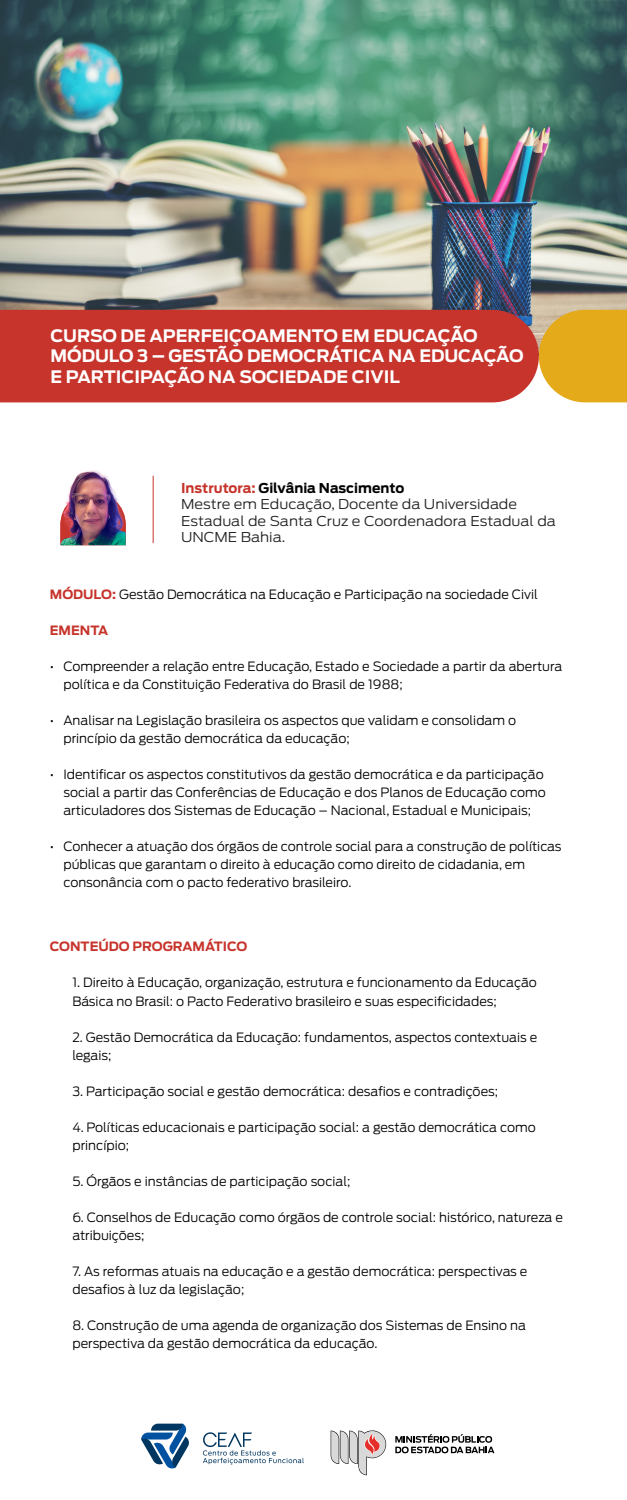
<style>
.page{position:relative;width:627px;height:1500px;background:#fff}
.page>*{position:absolute;margin:0;border:0;box-sizing:border-box;transform-origin:0 0}
.t1{font:700 17.1px/20.5px "Antenna";color:#fff}
.t2{font:300 13.5px/16.2px "Antenna";color:#222221;scale:1.08 1}
.t3{font:300 12.75px/18px "Antenna";color:#000}
.t4{font:700 12.75px "Antenna";color:#c6342c}
.s1{font-weight:700;color:#c6342c}
.s2{font-weight:700;color:#000}
</style>
<div class="page">
<img style="left:0;top:0;width:626px;height:310px">
<div style="left:0;top:310px;width:538px;height:92px;background:#c6342c"></div>
<svg style="left:538px;top:310px;width:88px;height:92px"></svg>
<hr style="left:153px;top:476px;width:1px;height:67px;background:#c6342c">
<svg style="left:141px;top:1423px;width:48px;height:46px"></svg>
<svg style="left:203px;top:1432px;width:100px;height:32px"></svg>
<svg style="left:330px;top:1430px;width:56px;height:45px"></svg>
<svg style="left:395px;top:1434px;width:99px;height:19px"></svg>
<img style="left:60px;top:470px;width:66px;height:75px">
<h1 class="t1" style="left:50px;top:325px;width:474px">CURSO DE APERFEIÇOAMENTO EM EDUCAÇÃO<br>MÓDULO 3 – GESTÃO DEMOCRÁTICA NA EDUCAÇÃO<br>E PARTICIPAÇÃO NA SOCIEDADE CIVIL</h1>
<p class="t2" style="left:181px;top:480px;width:348px"><span class="s1">Instrutora:</span> <span class="s2">Gilvânia Nascimento<br></span>Mestre em Educação, Docente da Universidade Estadual de Santa Cruz e Coordenadora Estadual da UNCME Bahia.</p>
<p class="t3" style="left:50px;top:585px;width:489px"><span class="s1">MÓDULO:</span> Gestão Democrática na Educação e Participação na sociedade Civil</p>
<p class="t4" style="left:50px;top:622px;width:60px">EMENTA</p>
<p class="t3" style="left:63px;top:657px;width:500px;text-indent:-14px">• Compreender a relação entre Educação, Estado e Sociedade a partir da abertura política e da Constituição Federativa do Brasil de 1988;</p>
<p class="t3" style="left:63px;top:711px;width:454px;text-indent:-14px">• Analisar na Legislação brasileira os aspectos que validam e consolidam o princípio da gestão democrática da educação;</p>
<p class="t3" style="left:63px;top:765px;width:483px;text-indent:-14px">• Identificar os aspectos constitutivos da gestão democrática e da participação social a partir das Conferências de Educação e dos Planos de Educação como articuladores dos Sistemas de Educação – Nacional, Estadual e Municipais;</p>
<p class="t3" style="left:63px;top:837px;width:499px;text-indent:-14px">• Conhecer a atuação dos órgãos de controle social para a construção de políticas públicas que garantam o direito à educação como direito de cidadania, em consonância com o pacto federativo brasileiro.</p>
<p class="t4" style="left:50px;top:939px;width:199px">CONTEÚDO PROGRAMÁTICO</p>
<p class="t3" style="left:72px;top:974px;width:465px">1. Direito à Educação, organização, estrutura e funcionamento da Educação<br>Básica no Brasil: o Pacto Federativo brasileiro e suas especificidades;</p>
<p class="t3" style="left:72px;top:1028px;width:466px">2. Gestão Democrática da Educação: fundamentos, aspectos contextuais e legais;</p>
<p class="t3" style="left:72px;top:1082px;width:427px">3. Participação social e gestão democrática: desafios e contradições;</p>
<p class="t3" style="left:72px;top:1118px;width:464px">4. Políticas educacionais e participação social: a gestão democrática como princípio;</p>
<p class="t3" style="left:72px;top:1172px;width:279px">5. Órgãos e instâncias de participação social;</p>
<p class="t3" style="left:72px;top:1208px;width:492px">6. Conselhos de Educação como órgãos de controle social: histórico, natureza e atribuições;</p>
<p class="t3" style="left:72px;top:1262px;width:456px">7. As reformas atuais na educação e a gestão democrática: perspectivas e desafios à luz da legislação;</p>
<p class="t3" style="left:72px;top:1316px;width:454px">8. Construção de uma agenda de organização dos Sistemas de Ensino na perspectiva da gestão democrática da educação.</p>
</div>
